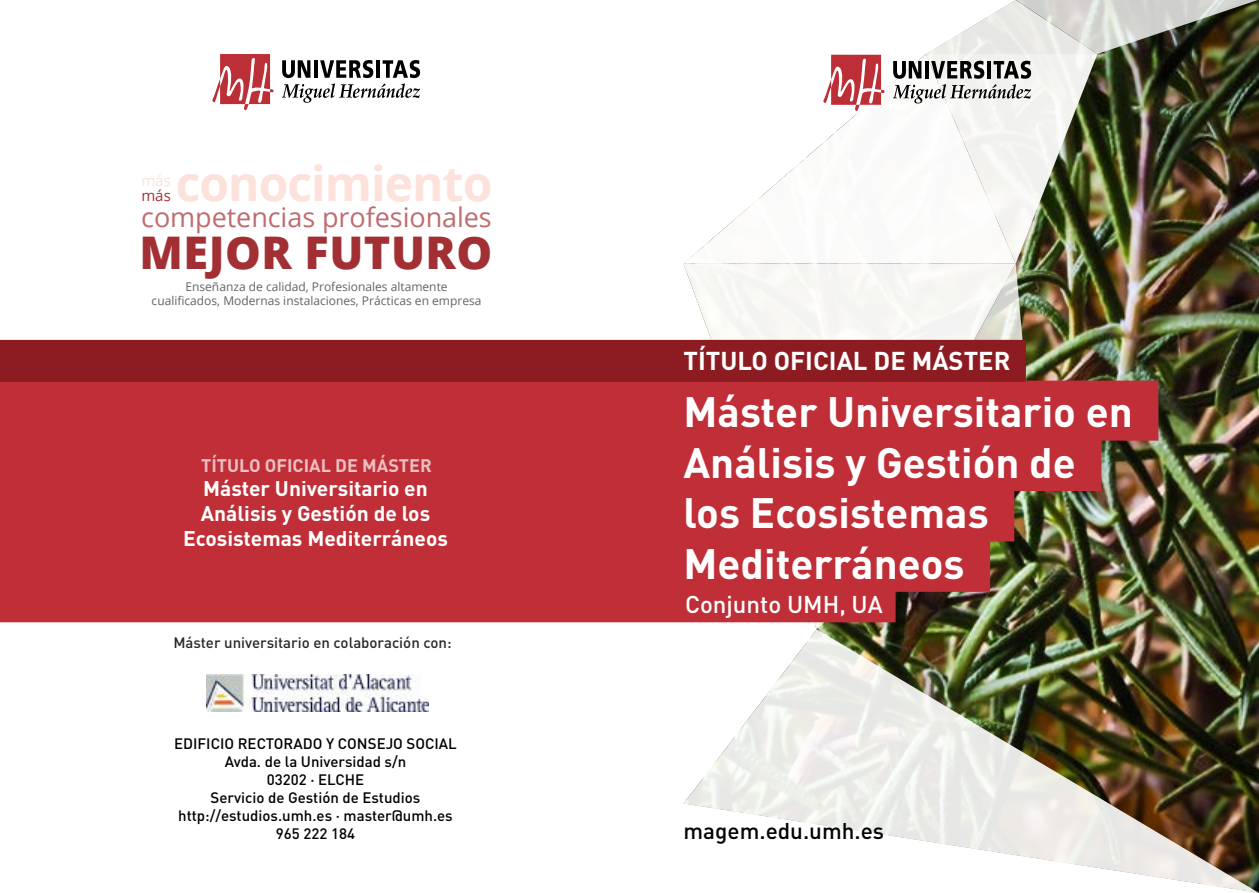
<style>
.page{position:relative;width:1259px;height:893px;background:#fff}
.page>*{position:absolute;margin:0;border:0;box-sizing:border-box;transform-origin:0 0}
.t1{font:700 48px "Open Sans";letter-spacing:-.02em;color:#fde1db}
.t2{font:800 45px "Open Sans";letter-spacing:.01em;color:#a12f33}
.t3{font:700 42px/50.4px "DIN Pro";color:#fff}
.t4{font:27px "Open Sans";letter-spacing:-.005em;color:#be6c70}
.t5{font:700 25.5px "DIN Pro";color:#fff}
.t6{font:500 24px "DIN Pro";color:#fff}
.t7{font:500 22.5px "DIN Pro";color:#000}
.t8{font:700 21px/25.2px "DIN Pro";color:#fff;text-align:center}
.t9{font:700 18px "DIN Pro";color:#fff}
.t10{font:500 15px/18px "DIN Pro";color:#000;text-align:center}
.t11{font:500 15px "DIN Pro";color:#292829}
.t12{font:15px "Open Sans";color:#fde1dd}
.t13{font:15px "Open Sans";color:#a33034}
.t14{font:12px/14.4px "Open Sans";color:#626463;text-align:center}
</style>
<div class="page">
<img style="left:629px;top:144px;width:630px;height:749px">
<div style="left:0;top:381px;width:1158px;height:60px;background:#c02f38"></div>
<div style="left:0;top:431px;width:1101px;height:60px;background:#c02f38"></div>
<div style="left:0;top:481px;width:1014px;height:60px;background:#c02f38"></div>
<div style="left:0;top:532px;width:990px;height:60px;background:#c02f38"></div>
<div style="left:0;top:340px;width:1026px;height:42px;background:#8c1c22"></div>
<div style="left:0;top:588px;width:895px;height:34px;background:#c02f38"></div>
<img style="left:206px;top:674px;width:223px;height:38px">
<img style="left:822px;top:0;width:437px;height:264px">
<svg style="left:282px;top:60px;width:138px;height:43px"></svg>
<svg style="left:212px;top:54px;width:62px;height:56px"></svg>
<h1 class="t1" style="left:176px;top:150px;width:318px">conocimiento</h1>
<h3 class="t4" style="left:141px;top:198px;width:352px">competencias profesionales</h3>
<h2 class="t2" style="left:139px;top:218px;width:354px">MEJOR FUTURO</h2>
<p class="t14" style="left:152px;top:279px;width:331px">Enseñanza de calidad, Profesionales altamente cualificados, Modernas instalaciones, Prácticas en empresa</p>
<p class="t12" style="left:141px;top:170px;width:31px">más</p>
<p class="t13" style="left:141px;top:185px;width:31px">más</p>
<p class="t9" style="left:201px;top:453px;width:232px">TÍTULO OFICIAL DE MÁSTER</p>
<h3 class="t8" style="left:183px;top:475px;width:266px">Máster Universitario en<br>Análisis y Gestión de los<br>Ecosistemas Mediterráneos</h3>
<p class="t11" style="left:173px;top:632px;width:280px">Máster universitario en colaboración con:</p>
<p class="t10" style="left:174px;top:734px;width:284px">EDIFICIO RECTORADO Y CONSEJO SOCIAL<br>Avda. de la Universidad s/n<br>03202 · ELCHE<br>Servicio de Gestión de Estudios http://estudios.umh.es · master@umh.es<br>965 222 184</p>
<h3 class="t5" style="left:683px;top:343px;width:328px">TÍTULO OFICIAL DE MÁSTER</h3>
<h3 class="t3" style="left:683px;top:385px;width:451px">Máster Universitario en<br>Análisis y Gestión de los Ecosistemas<br>Mediterráneos</h3>
<h3 class="t6" style="left:685px;top:588px;width:199px">Conjunto UMH, UA</h3>
<h3 class="t7" style="left:683px;top:815px;width:202px">magem.edu.umh.es</h3>
</div>
